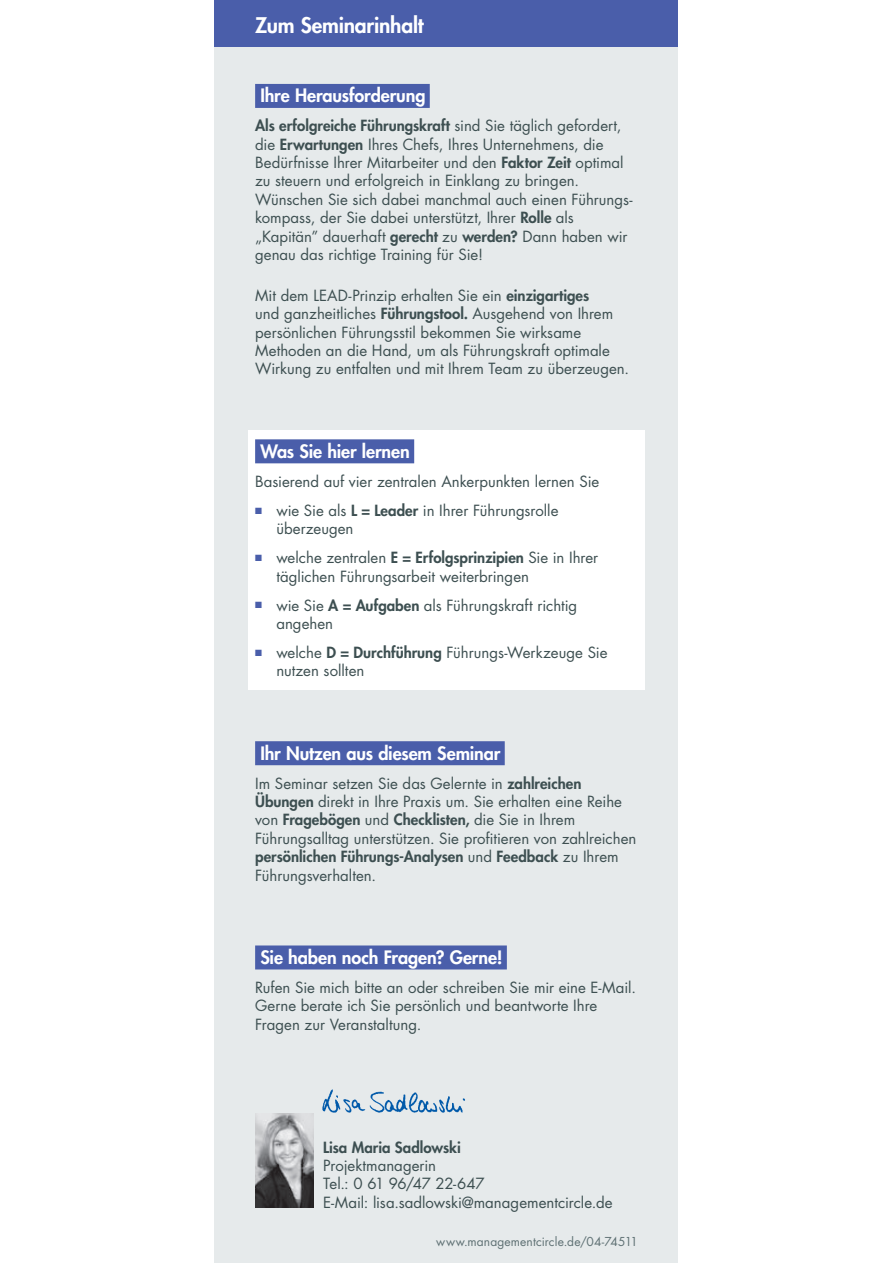
<style>
.page{position:relative;width:893px;height:1263px;background:#fff}
.page>*{position:absolute;margin:0;border:0;box-sizing:border-box;transform-origin:0 0}
.AbsatzKlappeBalkenOb{font:800 21px "Futura Std";letter-spacing:-.01em;color:#fff}
.AbsatzInhaltTextuebe{font:800 18px "Futura Std";letter-spacing:-.005em;color:#fff}
.AbsatzInhaltText{font:15px/18.3px "Futura Std";color:#3d4f51}
.AbsatzInhaltTextBull{font:15px/18.3px "Futura Std";color:#3d4f51}
.AbsatzProgrammFooter{font:12px "Futura Std";letter-spacing:.01em;color:#5e7073}
.s1{font-weight:800}
.s2{color:#4a5eaa}
</style>
<div class="page">
<div style="left:215px;top:30px;width:463px;height:1233px;background:#e6eaeb"></div>
<div style="left:248px;top:430px;width:396px;height:260px;background:#fff"></div>
<div style="left:215px;top:0;width:463px;height:47px;background:#4a5eaa"></div>
<div style="left:255px;top:84px;width:175px;height:24px;background:#4a5eaa"></div>
<div style="left:255px;top:439px;width:159px;height:24px;background:#4a5eaa"></div>
<div style="left:255px;top:741px;width:250px;height:24px;background:#4a5eaa"></div>
<div style="left:255px;top:945px;width:252px;height:24px;background:#4a5eaa"></div>
<img style="left:301px;top:1089px;width:164px;height:29px">
<img style="left:255px;top:1114px;width:58px;height:94px">
<p class="AbsatzKlappeBalkenOb" style="left:255px;top:12px;width:170px">Zum Seminarinhalt</p>
<p class="AbsatzInhaltTextuebe" style="left:260px;top:84px;width:167px">Ihre Herausforderung</p>
<p class="AbsatzInhaltText" style="left:255px;top:117px;width:379px"><span class="s1">Als erfolgreiche Führungskraft</span> sind Sie täglich gefordert, die <span class="s1">Erwartungen</span> Ihres Chefs, Ihres Unternehmens, die Bedürfnisse Ihrer Mitarbeiter und den <span class="s1">Faktor Zeit</span> optimal zu steuern und erfolgreich in Einklang zu bringen.<br>Wünschen Sie sich dabei manchmal auch einen Führungs&shy;kompass, der Sie dabei unterstützt, Ihrer <span class="s1">Rolle</span> als „Kapitän” dauerhaft <span class="s1">gerecht</span> zu <span class="s1">werden?</span> Dann haben wir genau das richtige Training für Sie!</p>
<p class="AbsatzInhaltText" style="left:255px;top:286px;width:375px">Mit dem LEAD-Prinzip erhalten Sie ein <span class="s1">einzigartiges<br></span>und ganzheitliches <span class="s1">Führungstool.</span> Ausgehend von Ihrem persönlichen Führungsstil bekommen Sie wirksame Methoden an die Hand, um als Führungskraft optimale Wirkung zu entfalten und mit Ihrem Team zu überzeugen.</p>
<p class="AbsatzInhaltTextuebe" style="left:260px;top:440px;width:151px">Was Sie hier lernen</p>
<p class="AbsatzInhaltText" style="left:255px;top:472px;width:346px">Basierend auf vier zentralen Ankerpunkten lernen Sie</p>
<p class="AbsatzInhaltTextBull" style="left:276px;top:501px;width:284px;text-indent:-21px"><span class="s2">■</span> wie Sie als <span class="s1">L = Leader</span> in Ihrer Führungsrolle überzeugen</p>
<p class="AbsatzInhaltTextBull" style="left:276px;top:549px;width:323px;text-indent:-21px"><span class="s2">■</span> welche zentralen <span class="s1">E = Erfolgsprinzipien</span> Sie in Ihrer täglichen Führungsarbeit weiterbringen</p>
<p class="AbsatzInhaltTextBull" style="left:276px;top:596px;width:302px;text-indent:-21px"><span class="s2">■</span> wie Sie <span class="s1">A = Aufgaben</span> als Führungskraft richtig angehen</p>
<p class="AbsatzInhaltTextBull" style="left:276px;top:643px;width:333px;text-indent:-21px"><span class="s2">■</span> welche <span class="s1">D = Durchführung</span> Führungs-Werkzeuge Sie nutzen sollten</p>
<p class="AbsatzInhaltTextuebe" style="left:260px;top:742px;width:242px">Ihr Nutzen aus diesem Seminar</p>
<p class="AbsatzInhaltText" style="left:255px;top:774px;width:383px">Im Seminar setzen Sie das Gelernte in <span class="s1">zahlreichen Übungen</span> direkt in Ihre Praxis um. Sie erhalten eine Reihe von <span class="s1">Fragebögen</span> und <span class="s1">Checklisten,</span> die Sie in Ihrem Führungsalltag unterstützen. Sie profitieren von zahlreichen <span class="s1">persönlichen Führungs-Analysen</span> und <span class="s1">Feedback</span> zu Ihrem Führungsverhalten.</p>
<p class="AbsatzInhaltTextuebe" style="left:260px;top:946px;width:244px">Sie haben noch Fragen? Gerne!</p>
<p class="AbsatzInhaltText" style="left:255px;top:978px;width:382px">Rufen Sie mich bitte an oder schreiben Sie mir eine E-Mail.<br>Gerne berate ich Sie persönlich und beantworte Ihre<br>Fragen zur Veranstaltung.</p>
<p class="AbsatzInhaltText" style="left:323px;top:1138px;width:291px"><span class="s1">Lisa Maria Sadlowski<br></span>Projektmanagerin<br>Tel.: 0 61 96/47 22-647<br>E-Mail: lisa.sadlowski@managementcircle.de</p>
<p class="AbsatzProgrammFooter" style="left:436px;top:1234px;width:203px">www.managementcircle.de/04-74511</p>
</div>
